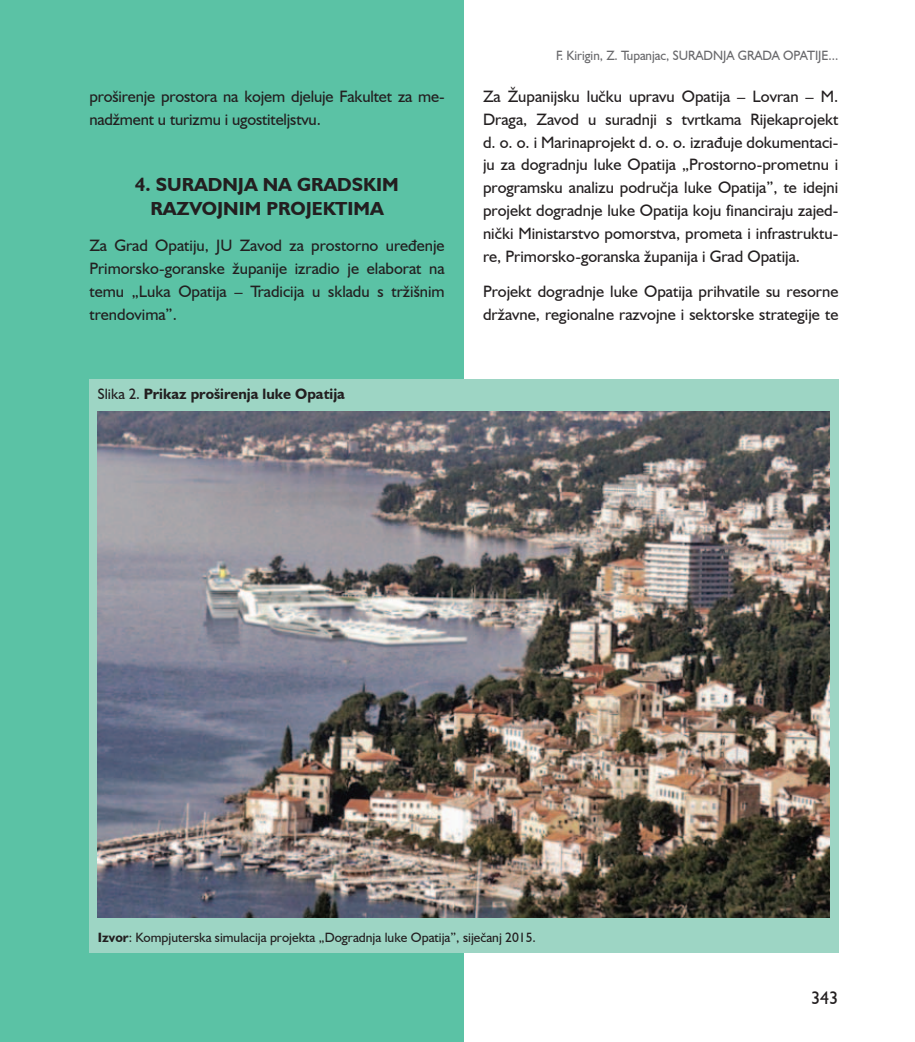
<style>
.page{position:relative;width:915px;height:1042px;background:#fff}
.page>*{position:absolute;margin:0;border:0;box-sizing:border-box;transform-origin:0 0}
.t1{font:700 18.9px/23.4px "Humanist 521 BT";color:#231f20;text-align:center}
.t2{font:18px "Humanist 521 BT";color:#231f20}
.t3{font:16.5px/22.8px "Humanist 521 BT";color:#231f20}
.t4{font:700 15px "Humanist 521 BT";color:#231f20}
.t5{font:13.5px "Humanist 521 BT";color:#231f20}
.t6{font:13.5px "Humanist 521 BT";color:#69696c;scale:.96 1}
.s1{font-weight:400}
.s2{font-weight:700}
</style>
<div class="page">
<div style="left:0;top:0;width:463px;height:1042px;background:#5bc2a5"></div>
<div style="left:89px;top:379px;width:749px;height:573px;background:#9dd5c4"></div>
<img style="left:98px;top:411px;width:731px;height:506px">
<p class="t3" style="left:89px;top:84px;width:357px;line-height:23.2px">proširenje prostora na kojem djeluje Fakultet za me&shy;nadžment u turizmu i ugostiteljstvu.</p>
<p class="t1" style="left:135px;top:172px;width:265px">4. SURADNJA NA GRADSKIM<br>RAZVOJNIM PROJEKTIMA</p>
<p class="t3" style="left:89px;top:233px;width:357px;line-height:23.2px;text-align:justify">Za Grad Opatiju, JU Zavod za prostorno uređenje Primorsko-goranske županije izradio je elaborat na temu „Luka Opatija – Tradicija u skladu s tržišnim trendovima”.</p>
<p class="t4" style="left:98px;top:385px;width:248px"><span class="s1">Slika 2.</span> Prikaz proširenja luke Opatija</p>
<p class="t6" style="left:556px;top:47px;width:295px">F. Kirigin, Z. Tupanjac, SURADNJA GRADA OPATIJE...</p>
<p class="t3" style="left:483px;top:84px;width:357px;text-align:justify">Za Županijsku lučku upravu Opatija – Lovran – M.<br>Draga, Zavod u suradnji s tvrtkama Rijekaprojekt d. o. o. i Marinaprojekt d. o. o. izrađuje dokumentaci&shy;ju za dogradnju luke Opatija „Prostorno-prometnu i programsku analizu područja luke Opatija”, te idejni projekt dogradnje luke Opatija koju financiraju zajed&shy;nički Ministarstvo pomorstva, prometa i infrastruktu&shy;re, Primorsko-goranska županija i Grad Opatija.</p>
<p class="t3" style="left:483px;top:280px;width:357px">Projekt dogradnje luke Opatija prihvatile su resorne državne, regionalne razvojne i sektorske strategije te</p>
<p class="t5" style="left:98px;top:929px;width:439px"><span class="s2">Izvor</span>: Kompjuterska simulacija projekta „Dogradnja luke Opatija”, siječanj 2015.</p>
<p class="t2" style="left:810px;top:986px;width:29px">343</p>
</div>
